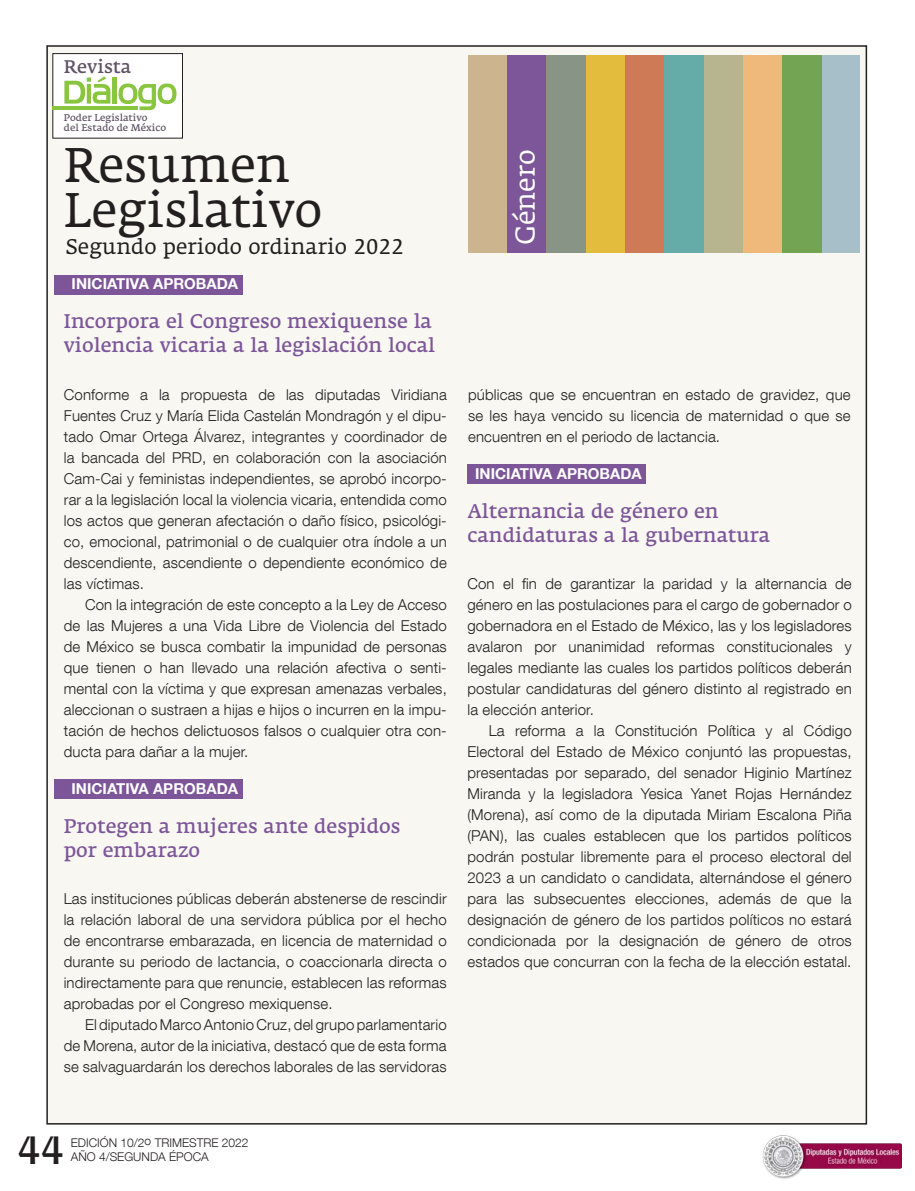
<style>
.page{position:relative;width:915px;height:1191px;background:#fff}
.page>*{position:absolute;margin:0;border:0;box-sizing:border-box;transform-origin:0 0}
.AUTOR{font:48px "Fedra Serif A Book TF";color:#231f20}
.t1{font:39px "Fedra Serif A Normal TF";color:#231f20}
.AUTOR-2{font:27px "Fedra Serif A Book TF";color:#fff}
.AUTOR-3{font:21px "Fedra Serif A Book TF";color:#231f20}
.AUTOR-4{font:19.5px/23.4px "Fedra Serif A Normal TF";color:#7d5699}
.t2{font:18px "Fedra Serif A";color:#5f5264}
.AUTOR-5{font:300 15px/21px "Helvetica Neue LT Com";letter-spacing:.01em;color:#231f20;text-align:justify}
.AUTOR-6{font:700 15px "Helvetica Neue LT Com";color:#fff}
.t3{font:300 12px/14.4px "Helvetica Neue LT Com";color:#231f20}
.t4{font:9.6px/10.8px "Fedra Serif A";color:#5f5264}
</style>
<div class="page">
<img style="left:762px;top:1135px;width:139px;height:44px">
<div style="left:46px;top:45px;width:820px;height:1079px;background:#f8f7f1;border:2px solid #231f20"></div>
<div style="left:54px;top:275px;width:188px;height:19px;background:#7d5699"></div>
<div style="left:467px;top:464px;width:178px;height:20px;background:#7d5699"></div>
<div style="left:468px;top:55px;width:39px;height:198px;background:#ccb58e"></div>
<div style="left:507px;top:55px;width:39px;height:198px;background:#7d5699"></div>
<div style="left:546px;top:55px;width:39px;height:198px;background:#889485"></div>
<div style="left:585px;top:55px;width:40px;height:198px;background:#e4bc3d"></div>
<div style="left:625px;top:55px;width:39px;height:198px;background:#cf7a57"></div>
<div style="left:664px;top:55px;width:39px;height:198px;background:#65aca9"></div>
<div style="left:703px;top:55px;width:40px;height:198px;background:#b7b58f"></div>
<div style="left:743px;top:55px;width:39px;height:198px;background:#f0b97c"></div>
<div style="left:782px;top:55px;width:39px;height:198px;background:#73a453"></div>
<div style="left:821px;top:55px;width:38px;height:198px;background:#a6bfc8"></div>
<div style="left:53px;top:54px;width:129px;height:84px;background:#fff"></div>
<div style="left:52px;top:53px;width:131px;height:85px;border:1px solid #231f20"></div>
<hr style="left:53px;top:106px;width:85px;height:4px;background:#89c53f">
<svg style="left:64px;top:76px;width:46px;height:28px"></svg>
<hr style="left:113px;top:77px;width:4px;height:27px;background:#89c53f">
<svg style="left:118px;top:83px;width:58px;height:27px"></svg>
<div style="left:54px;top:779px;width:188px;height:20px;background:#7d5699"></div>
<p class="t2" style="left:64px;top:56px;width:69px">Revista</p>
<p class="t4" style="left:64px;top:112px;width:104px">Poder Legislativo<br>del Estado de México</p>
<p class="AUTOR" style="left:64px;top:138px;width:227px">Resumen</p>
<p class="AUTOR" style="left:64px;top:183px;width:260px">Legislativo</p>
<p class="AUTOR-3" style="left:66px;top:235px;width:339px">Segundo periodo ordinario 2022</p>
<p class="AUTOR-6" style="left:72px;top:274px;width:168px">INICIATIVA APROBADA</p>
<p class="AUTOR-4" style="left:64px;top:310px;width:372px">Incorpora el Congreso mexiquense la violencia vicaria a la legislación local</p>
<p class="AUTOR-5" style="left:64px;top:384px;width:384px">Conforme a la propuesta de las diputadas Viridiana</p>
<p class="AUTOR-5" style="left:64px;top:405px;width:384px">Fuentes Cruz y María Elida Castelán Mondragón y el dipu&shy;tado Omar Ortega Álvarez, integrantes y coordinador de la bancada del PRD, en colaboración con la asociación Cam-Cai y feministas independientes, se aprobó incorpo&shy;rar a la legislación local la violencia vicaria, entendida como los actos que generan afectación o daño físico, psicológi&shy;co, emocional, patrimonial o de cualquier otra índole a un descendiente, ascendiente o dependiente económico de las víctimas.</p>
<p class="AUTOR-5" style="left:64px;top:594px;width:384px;text-indent:21px">Con la integración de este concepto a la Ley de Acceso de las Mujeres a una Vida Libre de Violencia del Estado de México se busca combatir la impunidad de personas que tienen o han llevado una relación afectiva o senti&shy;mental con la víctima y que expresan amenazas verbales,</p>
<p class="AUTOR-5" style="left:64px;top:699px;width:384px">aleccionan o sustraen a hijas e hijos o incurren en la impu&shy;tación de hechos delictuosos falsos o cualquier otra con&shy;ducta para dañar a la mujer.</p>
<p class="AUTOR-6" style="left:71px;top:779px;width:168px">INICIATIVA APROBADA</p>
<p class="AUTOR-4" style="left:64px;top:814px;width:338px">Protegen a mujeres ante despidos</p>
<p class="AUTOR-4" style="left:64px;top:838px;width:138px">por embarazo</p>
<p class="AUTOR-5" style="left:64px;top:888px;width:384px">Las instituciones públicas deberán abstenerse de rescindir la relación laboral de una servidora pública por el hecho de encontrarse embarazada, en licencia de maternidad o durante su periodo de lactancia, o coaccionarla directa o indirectamente para que renuncie, establecen las reformas aprobadas por el Congreso mexiquense.</p>
<p class="AUTOR-5" style="left:64px;top:1014px;width:384px;text-indent:21px">El diputado Marco Antonio Cruz, del grupo parlamentario de Morena, autor de la iniciativa, destacó que de esta forma se salvaguardarán los derechos laborales de las servidoras</p>
<p class="AUTOR-2" style="left:509px;top:245px;width:97px;rotate:-90deg">Género</p>
<p class="AUTOR-5" style="left:468px;top:384px;width:384px">públicas que se encuentran en estado de gravidez, que se les haya vencido su licencia de maternidad o que se encuentren en el periodo de lactancia.</p>
<p class="AUTOR-6" style="left:475px;top:464px;width:168px">INICIATIVA APROBADA</p>
<p class="AUTOR-4" style="left:467px;top:500px;width:304px">Alternancia de género en candidaturas a la gubernatura</p>
<p class="AUTOR-5" style="left:467px;top:573px;width:386px">Con el fin de garantizar la paridad y la alternancia de género en las postulaciones para el cargo de gobernador o gobernadora en el Estado de México, las y los legisladores avalaron por unanimidad reformas constitucionales y legales mediante las cuales los partidos políticos deberán postular candidaturas del género distinto al registrado en la elección anterior.</p>
<p class="AUTOR-5" style="left:467px;top:720px;width:385px;text-indent:21px">La reforma a la Constitución Política y al Código Electoral del Estado de México conjuntó las propuestas, presentadas por separado, del senador Higinio Martínez Miranda y la legisladora Yesica Yanet Rojas Hernández (Morena), así como de la diputada Miriam Escalona Piña (PAN), las cuales establecen que los partidos políticos podrán postular libremente para el proceso electoral del 2023 a un candidato o candidata, alternándose el género para las subsecuentes elecciones, además de que la designación de género de los partidos políticos no estará condicionada por la designación de género de otros estados que concurran con la fecha de la elección estatal.</p>
<h2 class="t1" style="left:17px;top:1127px;width:48px">44</h2>
<p class="t3" style="left:71px;top:1135px;width:179px">EDICIÓN 10/2o TRIMESTRE 2022<br>AÑO 4/SEGUNDA ÉPOCA</p>
</div>
